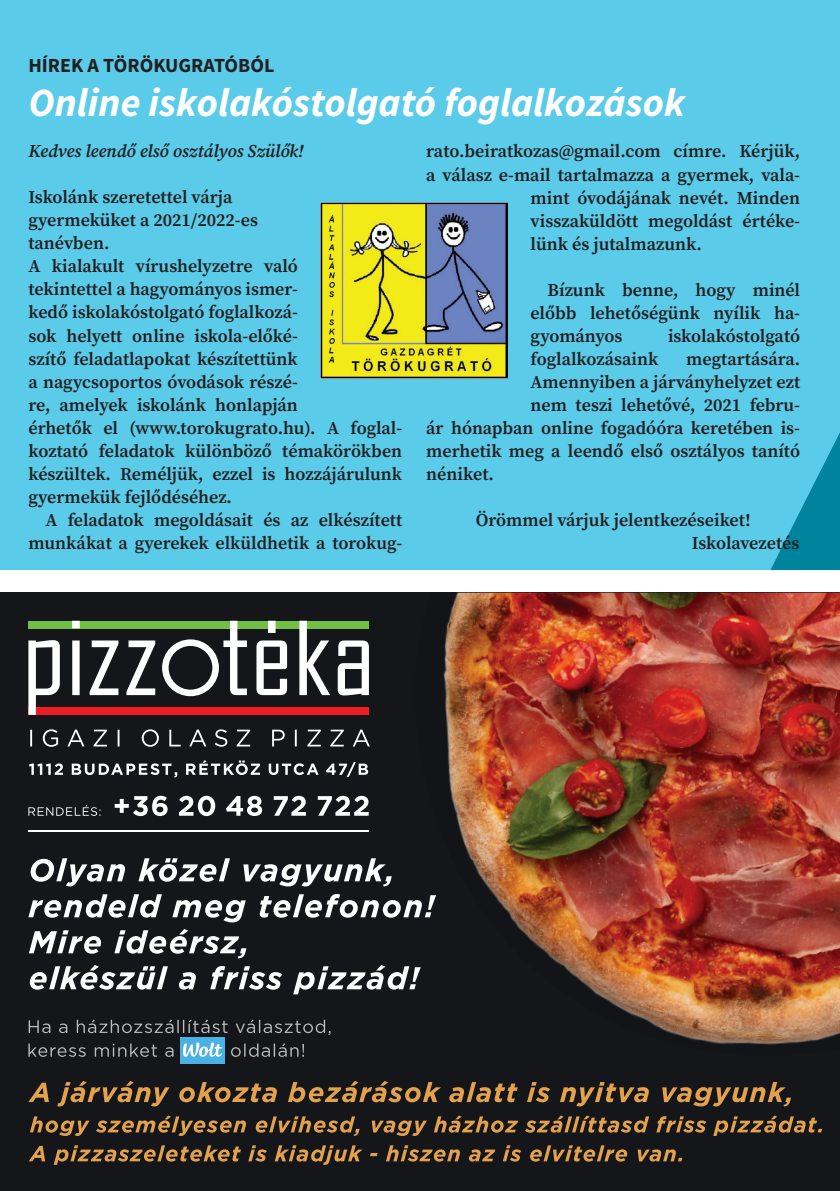
<style>
.page{position:relative;width:840px;height:1191px;background:#fff}
.page>*{position:absolute;margin:0;border:0;box-sizing:border-box;transform-origin:0 0}
.t1{font:italic 700 40px "Source Sans Pro";color:#fff}
.t2{font:700 20px "Source Sans Pro";color:#231f20}
.t3{font:600 18px/23px "Source Serif Pro";color:#231f20}
.t4{font:italic 600 18px "Source Serif Pro";letter-spacing:-.005em;color:#231f20}
</style>
<div class="page">
<div style="left:0;top:0;width:839px;height:570px;background:#5acbe9"></div>
<svg style="left:770px;top:434px;width:69px;height:136px"></svg>
<img style="left:320px;top:203px;width:187px;height:176px">
<div style="left:0;top:592px;width:839px;height:599px;background:#14161a"></div>
<img style="left:443px;top:592px;width:396px;height:453px">
<svg style="left:28px;top:1081px;width:762px;height:26px"></svg>
<svg style="left:29px;top:1115px;width:792px;height:50px"></svg>
<svg style="left:28px;top:858px;width:408px;height:136px"></svg>
<svg style="left:29px;top:760px;width:339px;height:17px"></svg>
<svg style="left:28px;top:805px;width:72px;height:11px"></svg>
<svg style="left:115px;top:796px;width:253px;height:20px"></svg>
<hr style="left:28px;top:830px;width:341px;height:1px;background:#fff">
<div style="left:28px;top:621px;width:341px;height:7px;background:#71bf44"></div>
<div style="left:28px;top:707px;width:341px;height:8px;background:#ee1d23"></div>
<svg style="left:28px;top:621px;width:127px;height:94px"></svg>
<svg style="left:162px;top:621px;width:207px;height:75px"></svg>
<svg style="left:30px;top:729px;width:339px;height:18px"></svg>
<div style="left:180px;top:1036px;width:45px;height:27px;background:#4ab1e4"></div>
<svg style="left:28px;top:1019px;width:302px;height:38px"></svg>
<p class="t2" style="left:28px;top:52px;width:247px">HÍREK A TÖRÖKUGRATÓBÓL</p>
<h1 class="t1" style="left:28px;top:77px;width:657px">Online iskolakóstolgató foglalkozások</h1>
<p class="t4" style="left:28px;top:139px;width:276px">Kedves leendő első osztályos Szülők!</p>
<p class="t3" style="left:28px;top:186px;width:375px">Iskolánk szeretettel várja<br>gyermeküket a 2021/2022-es<br>tanévben.<br>A kialakult vírushelyzetre való<br>tekintettel a hagyományos ismer-<br>kedő iskolakóstolgató foglalkozá-<br>sok helyett online iskola-előké-<br>szítő feladatlapokat készítettünk<br>a nagycsoportos óvodások részé-<br>re, amelyek iskolánk honlapján<br>érhetők el (www.torokugrato.hu). A foglal&shy;koztató feladatok különböző témakörökben készültek. Reméljük, ezzel is hozzájárulunk gyermekük fejlődéséhez.</p>
<p class="t3" style="left:28px;top:508px;width:375px;text-align:right">A feladatok megoldásait és az elkészített munkákat a gyerekek elküldhetik a torokug-</p>
<p class="t3" style="left:426px;top:140px;width:375px">rato.beiratkozas@gmail.com címre. Kérjük,</p>
<p class="t3" style="left:426px;top:163px;width:375px">a válasz e-mail tartalmazza a gyermek, vala-</p>
<p class="t3" style="left:530px;top:186px;width:271px">mint óvodájának nevét. Minden</p>
<p class="t3" style="left:530px;top:209px;width:271px">visszaküldött megoldást értéke-</p>
<p class="t3" style="left:530px;top:232px;width:173px">lünk és jutalmazunk.</p>
<p class="t3" style="left:530px;top:278px;width:271px;text-align:justify;text-indent:17px">Bízunk benne, hogy minél előbb lehetőségünk nyílik ha&shy;gyományos</p>
<p class="t3" style="left:667px;top:324px;width:134px">iskolakóstolgató</p>
<p class="t3" style="left:530px;top:347px;width:129px">foglalkozásaink</p>
<p class="t3" style="left:685px;top:347px;width:115px">megtartására.</p>
<p class="t3" style="left:530px;top:370px;width:271px">Amennyiben a járványhelyzet ezt</p>
<p class="t3" style="left:530px;top:393px;width:271px">nem teszi lehetővé, 2021 febru-</p>
<p class="t3" style="left:426px;top:416px;width:375px">ár hónapban online fogadóóra keretében is-</p>
<p class="t3" style="left:426px;top:439px;width:375px">merhetik meg a leendő első osztályos tanító</p>
<p class="t3" style="left:426px;top:462px;width:69px">néniket.</p>
<p class="t3" style="left:691px;top:508px;width:109px;text-indent:-216px">Örömmel várjuk jelentkezéseiket!<br>Iskolavezetés</p>
</div>
